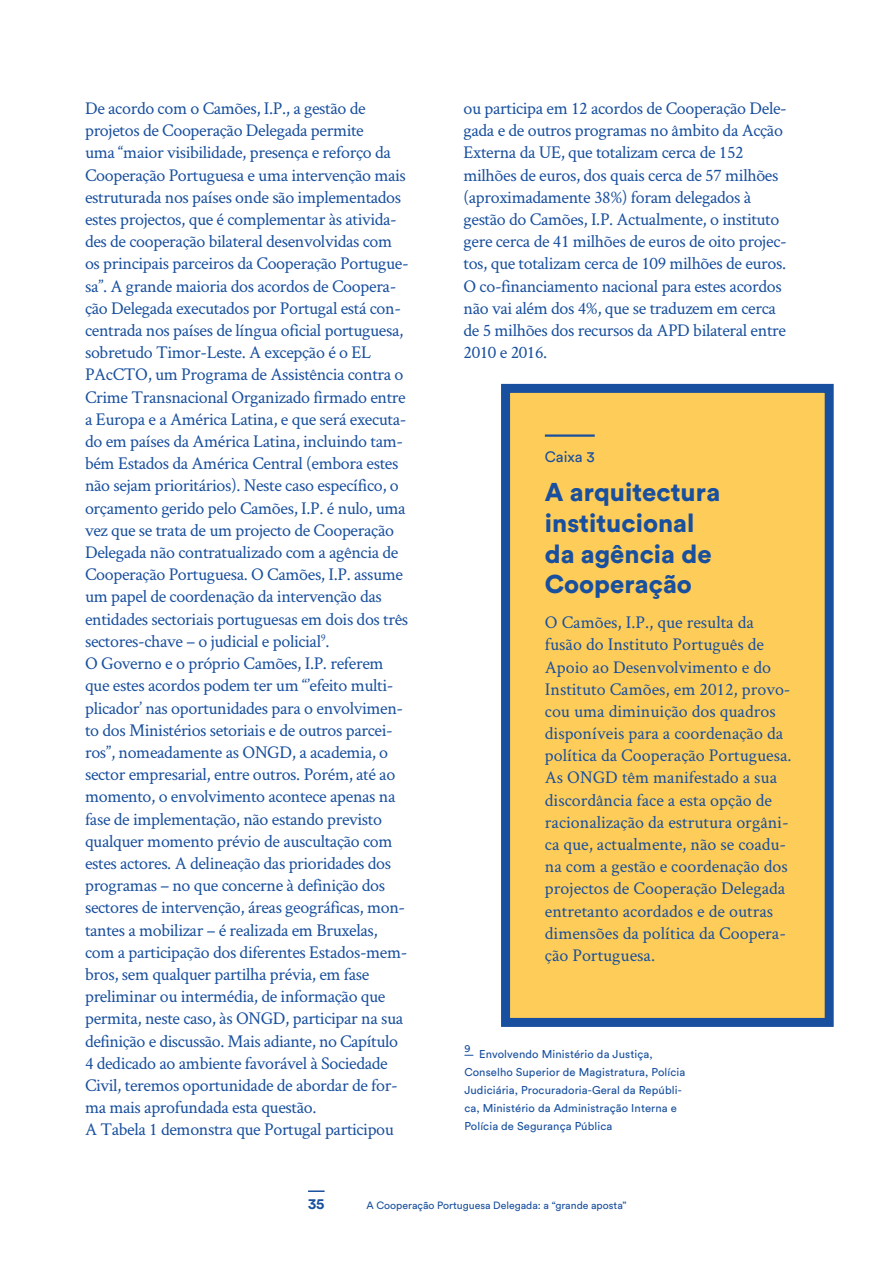
<style>
.page{position:relative;width:893px;height:1263px;background:#fff}
.page>*{position:absolute;margin:0;border:0;box-sizing:border-box;transform-origin:0 0}
.t1{font:900 25.5px/30.6px "Circular Std";color:#184f9e}
.t2{font:18px/22.2px "Crimson Text";letter-spacing:-.02em;color:#184f9e}
.t3{font:18px/22.2px "Crimson Text";color:#184f9e}
.t4{font:15px "Circular Std";color:#184f9e}
.t5{font:700 15px "Circular Std";color:#184f9e}
.t6{font:11.25px/18px "Circular Std";letter-spacing:.01em;color:#184f9e}
.t7{font:10.5px "Circular Std";color:#184f9e}
</style>
<div class="page">
<svg style="left:308px;top:1190px;width:17px;height:2px"></svg>
<div style="left:501px;top:384px;width:333px;height:643px;background:#fecc58;border:9px solid #184f9e"></div>
<hr style="left:545px;top:434px;width:50px;height:3px;background:#184f9e">
<p class="t2" style="left:85px;top:97px;width:325px">De acordo com o Camões, I.P., a gestão de projetos de Cooperação Delegada permite<br>uma “maior visibilidade, presença e reforço da Cooperação Portuguesa e uma intervenção mais estruturada nos países onde são implementados estes projectos, que é complementar às ativida&shy;des de cooperação bilateral desenvolvidas com os principais parceiros da Cooperação Portugue&shy;sa”. A grande maioria dos acordos de Coopera&shy;ção Delegada executados por Portugal está con&shy;centrada nos países de língua oficial portuguesa, sobretudo Timor-Leste. A excepção é o EL PAcCTO, um Programa de Assistência contra o Crime Transnacional Organizado firmado entre a Europa e a América Latina, e que será executa&shy;do em países da América Latina, incluindo tam&shy;bém Estados da América Central (embora estes não sejam prioritários). Neste caso específico, o orçamento gerido pelo Camões, I.P. é nulo, uma vez que se trata de um projecto de Cooperação Delegada não contratualizado com a agência de Cooperação Portuguesa. O Camões, I.P. assume um papel de coordenação da intervenção das entidades sectoriais portuguesas em dois dos três sectores-chave – o judicial e policial<sup>9</sup>.<br>O Governo e o próprio Camões, I.P. referem que estes acordos podem ter um “’efeito multi&shy;plicador’ nas oportunidades para o envolvimen&shy;to dos Ministérios setoriais e de outros parcei&shy;ros”, nomeadamente as ONGD, a academia, o sector empresarial, entre outros. Porém, até ao momento, o envolvimento acontece apenas na fase de implementação, não estando previsto qualquer momento prévio de auscultação com estes actores. A delineação das prioridades dos programas – no que concerne à definição dos sectores de intervenção, áreas geográficas, mon&shy;tantes a mobilizar – é realizada em Bruxelas, com a participação dos diferentes Estados-mem&shy;bros, sem qualquer partilha prévia, em fase preliminar ou intermédia, de informação que permita, neste caso, às ONGD, participar na sua definição e discussão. Mais adiante, no Capítulo 4 dedicado ao ambiente favorável à Sociedade Civil, teremos oportunidade de abordar de for&shy;ma mais aprofundada esta questão.<br>A Tabela 1 demonstra que Portugal participou</p>
<p class="t2" style="left:463px;top:96px;width:325px">ou participa em 12 acordos de Cooperação Dele&shy;gada e de outros programas no âmbito da Acção Externa da UE, que totalizam cerca de 152 milhões de euros, dos quais cerca de 57 milhões (aproximadamente 38%) foram delegados à gestão do Camões, I.P. Actualmente, o instituto gere cerca de 41 milhões de euros de oito projec&shy;tos, que totalizam cerca de 109 milhões de euros.<br>O co-financiamento nacional para estes acordos não vai além dos 4%, que se traduzem em cerca de 5 milhões dos recursos da APD bilateral entre 2010 e 2016.</p>
<p class="t4" style="left:545px;top:448px;width:51px">Caixa 3</p>
<h1 class="t1" style="left:545px;top:476px;width:177px">A arquitectura institucional da agência de<br>Cooperação</h1>
<p class="t3" style="left:545px;top:611px;width:248px">O Camões, I.P., que resulta da fusão do Instituto Português de<br>Apoio ao Desenvolvimento e do<br>Instituto Camões, em 2012, provo&shy;cou uma diminuição dos quadros disponíveis para a coordenação da política da Cooperação Portuguesa.<br>As ONGD têm manifestado a sua discordância face a esta opção de racionalização da estrutura orgâni&shy;ca que, actualmente, não se coadu&shy;na com a gestão e coordenação dos projectos de Cooperação Delegada entretanto acordados e de outras dimensões da política da Coopera&shy;ção Portuguesa.</p>
<p class="t7" style="left:464px;top:1042px;width:8px">9</p>
<p class="t6" style="left:464px;top:1045px;width:222px;text-indent:15px">Envolvendo Ministério da Justiça, Conselho Superior de Magistratura, Polícia Judiciária, Procuradoria-Geral da Repúbli&shy;ca, Ministério da Administração Interna e Polícia de Segurança Pública</p>
<p class="t5" style="left:308px;top:1194px;width:18px">35</p>
<p class="t7" style="left:367px;top:1199px;width:262px">A Cooperação Portuguesa Delegada: a “grande aposta”</p>
</div>
